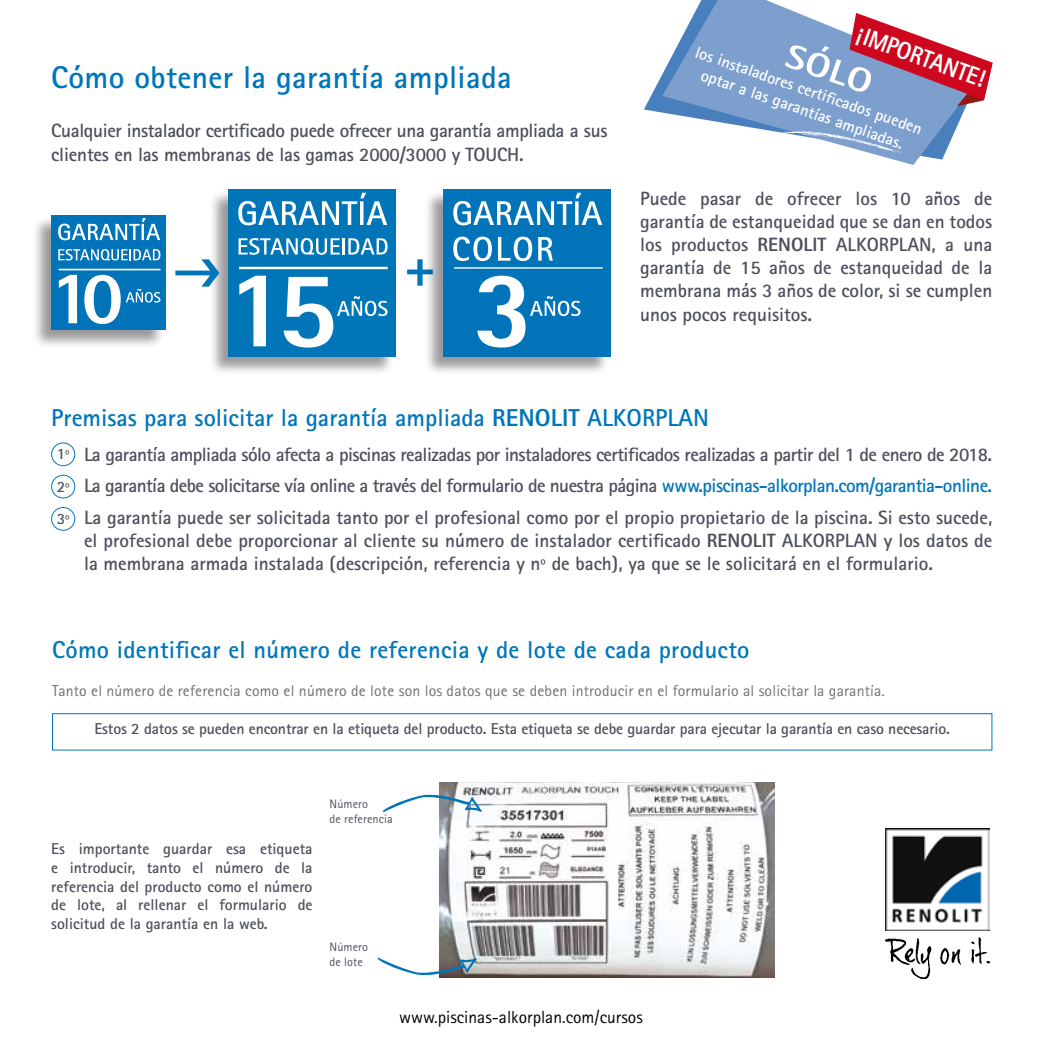
<style>
.page{position:relative;width:1042px;height:1042px;background:#fff}
.page>*{position:absolute;margin:0;border:0;box-sizing:border-box;transform-origin:0 0}
.t1{font:800 33.77px "Rotis Sans Serif";color:#fff;scale:1.16 1}
.t2{font:700 31.5px "Rotis Sans Serif";letter-spacing:.01em;color:#0076b9}
.t3{font:800 24.85px "Rotis Sans Serif";color:#fff;scale:.9 1}
.t4{font:700 24.5px "Rotis Sans Serif";letter-spacing:.01em;color:#0076b9}
.t5{font:700 19.25px/23.1px "Rotis Sans Serif";color:#4d505c;text-align:justify}
.t6{font:700 19.25px/23.1px "Rotis Sans Serif";letter-spacing:-.02em;color:#4d505c}
.t7{font:17.5px "Rotis Sans Serif";color:#000}
.t8{font:700 16.62px "Rotis Sans Serif";color:#fff}
.t9{font:700 15.75px/18.9px "Rotis Sans Serif";letter-spacing:-.01em;color:#4d505c;text-align:justify}
.t10{font:15.75px "Rotis Sans Serif";letter-spacing:.01em;color:#707172}
.t11{font:12.25px/14.7px "Rotis Sans Serif";letter-spacing:.005em;color:#4d505c}
.s1{font-weight:800}
.s2{color:#0076b9}
</style>
<div class="page">
<img style="left:885px;top:828px;width:105px;height:102px">
<img style="left:885px;top:937px;width:105px;height:41px">
<div style="left:51px;top:442px;width:24px;height:24px;border:1px solid #0076b9;border-radius:50%"></div>
<div style="left:51px;top:475px;width:24px;height:23px;border:1px solid #0076b9;border-radius:50%"></div>
<div style="left:51px;top:507px;width:24px;height:23px;border:1px solid #0076b9;border-radius:50%"></div>
<svg style="left:407px;top:259px;width:17px;height:27px"></svg>
<div style="left:424px;top:190px;width:186px;height:186px;background:#000;opacity:.4"></div>
<div style="left:443px;top:189px;width:167px;height:168px;background:#0073b9"></div>
<svg style="left:453px;top:193px;width:149px;height:32px"></svg>
<svg style="left:453px;top:237px;width:39px;height:24px"></svg>
<svg style="left:498px;top:237px;width:34px;height:24px"></svg>
<svg style="left:538px;top:237px;width:15px;height:24px"></svg>
<svg style="left:477px;top:276px;width:103px;height:71px"></svg>
<hr style="left:454px;top:267px;width:149px;height:2px;background:#fff">
<div style="left:209px;top:190px;width:186px;height:186px;background:#000;opacity:.4"></div>
<div style="left:228px;top:189px;width:167px;height:168px;background:#0076b9"></div>
<svg style="left:238px;top:193px;width:149px;height:32px"></svg>
<svg style="left:238px;top:238px;width:102px;height:17px"></svg>
<hr style="left:342px;top:238px;width:3px;height:16px;background:#fff">
<svg style="left:348px;top:238px;width:39px;height:16px"></svg>
<svg style="left:239px;top:276px;width:27px;height:70px"></svg>
<svg style="left:284px;top:277px;width:104px;height:70px"></svg>
<hr style="left:239px;top:267px;width:149px;height:2px;background:#fff">
<div style="left:32px;top:216px;width:133px;height:133px;background:#000;opacity:.4"></div>
<div style="left:51px;top:216px;width:115px;height:114px;background:#0073b9"></div>
<svg style="left:58px;top:218px;width:102px;height:22px"></svg>
<svg style="left:58px;top:249px;width:102px;height:11px"></svg>
<svg style="left:59px;top:275px;width:18px;height:48px"></svg>
<svg style="left:84px;top:275px;width:76px;height:49px"></svg>
<hr style="left:59px;top:269px;width:101px;height:1px;background:#fff">
<svg style="left:175px;top:259px;width:44px;height:28px"></svg>
<svg style="left:644px;top:75px;width:18px;height:38px"></svg>
<svg style="left:662px;top:0;width:304px;height:165px;fill:#7c9fce"></svg>
<svg style="left:849px;top:13px;width:143px;height:93px"></svg>
<svg style="left:769px;top:131px;width:134px;height:22px"></svg>
<div style="left:52px;top:713px;width:940px;height:37px;border:1px solid #0076b9"></div>
<img style="left:439px;top:782px;width:336px;height:196px">
<svg style="left:383px;top:793px;width:101px;height:20px"></svg>
<svg style="left:377px;top:957px;width:102px;height:19px"></svg>
<h2 class="t2" style="left:51px;top:57px;width:462px">Cómo obtener la garantía ampliada</h2>
<p class="t6" style="left:51px;top:119px;width:558px">Cualquier instalador certificado puede ofrecer una garantía ampliada a sus clientes en las membranas de las gamas 2000/3000 y TOUCH.</p>
<p class="t3" style="left:863px;top:19px;width:151px;rotate:20deg">¡IMPORTANTE!</p>
<h1 class="t1" style="left:794px;top:34px;width:79px;rotate:19deg">SÓLO</h1>
<p class="t8" style="left:699px;top:41px;width:240px;rotate:19deg">los instaladores certifi cados pueden</p>
<p class="t8" style="left:705px;top:64px;width:215px;rotate:19deg">optar a las garantías ampliadas.</p>
<p class="t5" style="left:640px;top:187px;width:354px">Puede pasar de ofrecer los 10 años de garantía de estanqueidad que se dan en todos los productos <span class="s1">RENOLIT</span> ALKORPLAN, a una garantía de 15 años de estanqueidad de la membrana más 3 años de color, si se cumplen unos pocos requisitos.</p>
<p class="t4" style="left:51px;top:402px;width:659px">Premisas para solicitar la garantía ampliada <span class="s1">RENOLIT</span> ALKORPLAN</p>
<p class="t9" style="left:57px;top:438px;width:14px;line-height:32.2px">1º 2º 3º</p>
<p class="t5" style="left:84px;top:438px;width:910px;line-height:31.5px">La garantía ampliada sólo afecta a piscinas realizadas por instaladores certificados realizadas a partir del 1 de enero de 2018.<br>La garantía debe solicitarse vía online a través del formulario de nuestra página <span class="s2">www.piscinas-alkorplan.com/garantia-online.<br></span>La garantía puede ser solicitada tanto por el profesional como por el propio propietario de la piscina. Si esto sucede,</p>
<p class="t5" style="left:84px;top:528px;width:910px">el profesional debe proporcionar al cliente su número de instalador certificado <span class="s1">RENOLIT</span> ALKORPLAN y los datos de la membrana armada instalada (descripción, referencia y nº de bach), ya que se le solicitará en el formulario.</p>
<p class="t4" style="left:52px;top:634px;width:699px">Cómo identificar el número de referencia y de lote de cada producto</p>
<p class="t10" style="left:52px;top:681px;width:834px">Tanto el número de referencia como el número de lote son los datos que se deben introducir en el formulario al solicitar la garantía.</p>
<p class="t9" style="left:95px;top:719px;width:857px">Estos 2 datos se pueden encontrar en la etiqueta del producto. Esta etiqueta se debe guardar para ejecutar la garantía en caso necesario.</p>
<p class="t9" style="left:51px;top:838px;width:263px">Es importante guardar esa etiqueta e introducir, tanto el número de la referencia del producto como el número de lote, al rellenar el formulario de solicitud de la garantía en la web.</p>
<p class="t11" style="left:330px;top:796px;width:65px">Número<br>de referencia</p>
<p class="t11" style="left:330px;top:939px;width:40px">Número de lote</p>
<p class="t7" style="left:399px;top:1007px;width:245px">www.piscinas-alkorplan.com/cursos</p>
</div>
